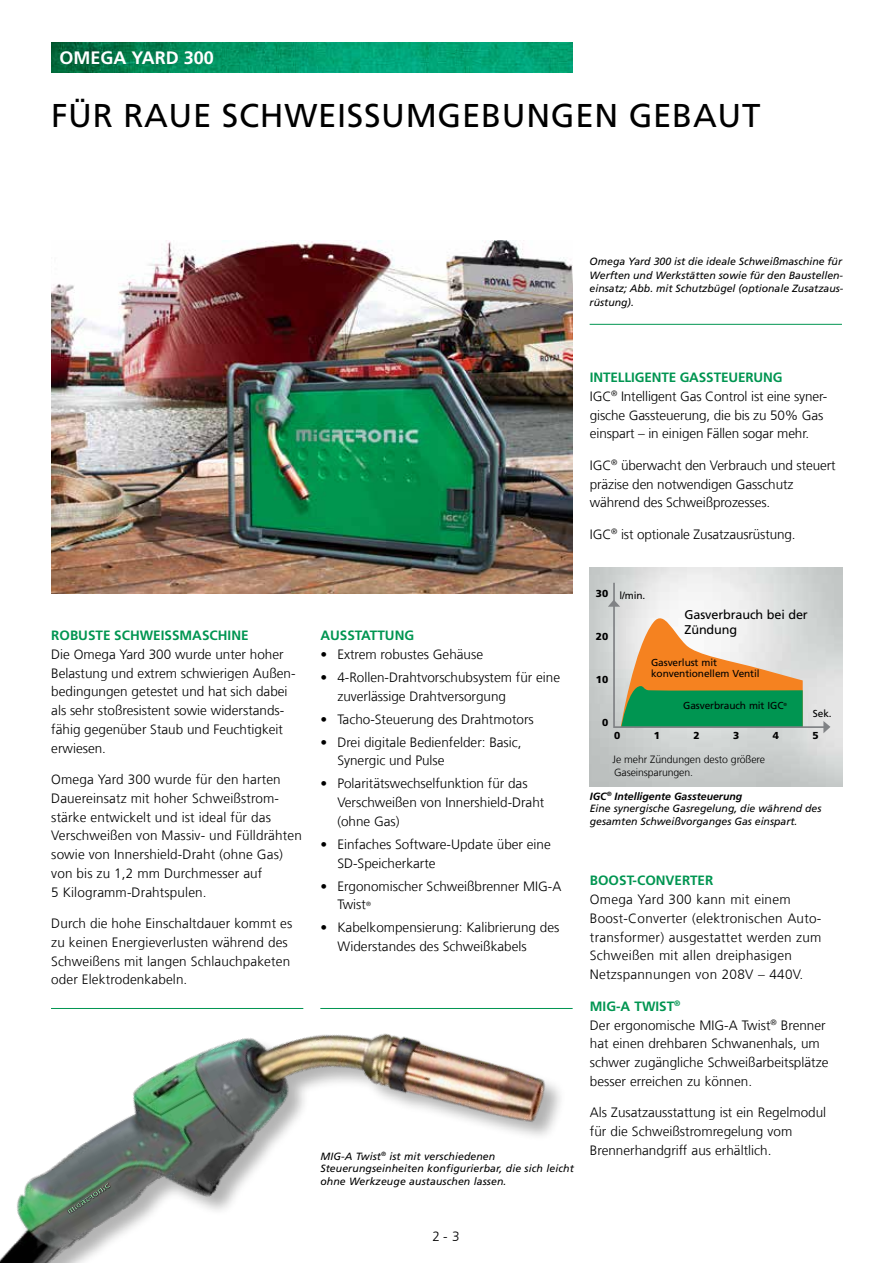
<style>
.page{position:relative;width:893px;height:1263px;background:#fff}
.page>*{position:absolute;margin:0;border:0;box-sizing:border-box;transform-origin:0 0}
.t1{font:33px "Frutiger LT Pro";letter-spacing:.02em;color:#000}
.t2{font:700 18px "Frutiger LT Pro";color:#fff}
.t3{font:300 13.5px/18.8px "Frutiger LT Com";color:#000}
.t4{font:300 13.5px/18.8px "Frutiger LT Com";letter-spacing:.02em;color:#000}
.t5{font:700 13.5px "Frutiger LT Pro";color:#009551}
.t6{font:12.6px/15.1px "Frutiger LT Pro";letter-spacing:-.01em;color:#000}
.t7{font:italic 10.5px/13.5px "Frutiger LT Pro";color:#000}
.t8{font:300 10.5px/12.6px "Frutiger LT Com";letter-spacing:-.01em;color:#000}
.t9{font:10.05px/11.4px "Frutiger LT Pro";letter-spacing:-.01em;color:#000}
.t10{font:900 10.05px "Frutiger LT Pro";color:#000}
.t11{font:4.35px "Frutiger LT Pro";color:#000}
.s1{font-weight:700}
</style>
<div class="page">
<img style="left:0;top:1008px;width:561px;height:255px">
<svg style="left:66px;top:1181px;width:69px;height:67px;background:#888e8a"></svg>
<hr style="left:590px;top:324px;width:252px;height:1px;background:#009551">
<hr style="left:51px;top:1008px;width:252px;height:1px;background:#009551">
<hr style="left:320px;top:1008px;width:253px;height:1px;background:#009551">
<img style="left:51px;top:241px;width:522px;height:352px">
<img style="left:51px;top:43px;width:522px;height:29px">
<svg style="left:608px;top:581px;width:222px;height:152px"></svg>
<h2 class="t2" style="left:60px;top:47px;width:156px">OMEGA YARD 300</h2>
<h1 class="t1" style="left:51px;top:96px;width:711px">FÜR RAUE SCHWEISSUMGEBUNGEN GEBAUT</h1>
<p class="t7" style="left:590px;top:255px;width:255px">Omega Yard 300 ist die ideale Schweißmaschine für Werften und Werkstätten sowie für den Baustellen&shy;einsatz; Abb. mit Schutzbügel (optionale Zusatzaus&shy;rüstung).</p>
<p class="t5" style="left:51px;top:627px;width:199px">ROBUSTE SCHWEISSMASCHINE</p>
<p class="t3" style="left:51px;top:645px;width:246px">Die Omega Yard 300 wurde unter hoher Belastung und extrem schwierigen Außen&shy;bedingungen getestet und hat sich dabei als sehr stoßresistent sowie widerstands&shy;fähig gegenüber Staub und Feuchtigkeit erwiesen.</p>
<p class="t3" style="left:51px;top:770px;width:252px">Omega Yard 300 wurde für den harten Dauereinsatz mit hoher Schweißstrom&shy;stärke entwickelt und ist ideal für das Verschweißen von Massiv- und Fülldrähten sowie von Innershield-Draht (ohne Gas) von bis zu 1,2 mm Durchmesser auf<br>5 Kilogramm-Drahtspulen.</p>
<p class="t3" style="left:51px;top:914px;width:243px">Durch die hohe Einschaltdauer kommt es zu keinen Energieverlusten während des Schweißens mit langen Schlauchpaketen oder Elektrodenkabeln.</p>
<p class="t5" style="left:320px;top:627px;width:95px">AUSSTATTUNG</p>
<p class="t3" style="left:320px;top:645px;width:164px">• Extrem robustes Gehäuse</p>
<p class="t3" style="left:337px;top:668px;width:224px;text-indent:-17px">• 4-Rollen-Drahtvorschubsystem für eine zuverlässige Drahtversorgung</p>
<p class="t3" style="left:320px;top:710px;width:215px">• Tacho-Steuerung des Drahtmotors</p>
<p class="t3" style="left:337px;top:733px;width:186px;text-indent:-17px">• Drei digitale Bedienfelder: Basic,<br>Synergic und Pulse</p>
<p class="t3" style="left:337px;top:774px;width:209px;text-indent:-17px">• Polaritätswechselfunktion für das<br>Verschweißen von Innershield-Draht (ohne Gas)</p>
<p class="t3" style="left:337px;top:835px;width:215px;text-indent:-17px">• Einfaches Software-Update über eine<br>SD-Speicherkarte</p>
<p class="t3" style="left:337px;top:877px;width:226px;text-indent:-17px">• Ergonomischer Schweißbrenner MIG-A<br>Twist<sup>®</sup></p>
<p class="t3" style="left:337px;top:918px;width:224px;text-indent:-17px">• Kabelkompensierung: Kalibrierung des<br>Widerstandes des Schweißkabels</p>
<p class="t5" style="left:590px;top:369px;width:194px">INTELLIGENTE GASSTEUERUNG</p>
<p class="t3" style="left:590px;top:387px;width:239px">IGC<sup>®</sup> Intelligent Gas Control ist eine syner&shy;gische Gassteuerung, die bis zu 50% Gas einspart – in einigen Fällen sogar mehr.</p>
<p class="t3" style="left:590px;top:456px;width:247px">IGC<sup>®</sup> überwacht den Verbrauch und steuert präzise den notwendigen Gasschutz während des Schweißprozesses.</p>
<p class="t3" style="left:590px;top:525px;width:207px">IGC<sup>®</sup> ist optionale Zusatzausrüstung.</p>
<p class="t10" style="left:596px;top:588px;width:14px">30</p>
<p class="t10" style="left:596px;top:631px;width:14px">20</p>
<p class="t10" style="left:596px;top:674px;width:14px">10</p>
<p class="t10" style="left:602px;top:717px;width:8px">0</p>
<p class="t9" style="left:619px;top:590px;width:27px">l/min.</p>
<p class="t6" style="left:684px;top:607px;width:125px">Gasverbrauch bei der<br>Zündung</p>
<p class="t9" style="left:651px;top:656px;width:110px">Gasverlust mit konventionellem Ventil</p>
<p class="t9" style="left:683px;top:699px;width:102px">Gasverbrauch mit IGC</p>
<p class="t11" style="left:783px;top:702px;width:5px">®</p>
<p class="t9" style="left:813px;top:708px;width:20px">Sek.</p>
<p class="t10" style="left:614px;top:730px;width:8px">0</p>
<p class="t10" style="left:654px;top:730px;width:8px">1</p>
<p class="t10" style="left:693px;top:730px;width:8px">2</p>
<p class="t10" style="left:733px;top:730px;width:8px">3</p>
<p class="t10" style="left:773px;top:730px;width:8px">4</p>
<p class="t10" style="left:812px;top:730px;width:8px">5</p>
<p class="t8" style="left:613px;top:753px;width:154px">Je mehr Zündungen desto größere<br>Gaseinsparungen.</p>
<p class="t7" style="left:590px;top:790px;width:233px;line-height:12.6px"><span class="s1">IGC</span><sup>®</sup> <span class="s1">Intelligente Gassteuerung<br></span>Eine synergische Gasregelung, die während des gesamten Schweißvorganges Gas einspart.</p>
<p class="t5" style="left:590px;top:873px;width:125px">BOOST-CONVERTER</p>
<p class="t4" style="left:590px;top:890px;width:233px">Omega Yard 300 kann mit einem Boost-Converter (elektronischen Auto&shy;transformer) ausgestattet werden zum Schweißen mit allen dreiphasigen Netzspannungen von 208V – 440V.</p>
<p class="t5" style="left:590px;top:998px;width:92px">MIG-A TWIST<sup>®</sup></p>
<p class="t3" style="left:590px;top:1015px;width:240px">Der ergonomische MIG-A Twist<sup>®</sup> Brenner hat einen drehbaren Schwanenhals, um schwer zugängliche Schweißarbeitsplätze besser erreichen zu können.</p>
<p class="t3" style="left:590px;top:1103px;width:238px">Als Zusatzausstattung ist ein Regelmodul für die Schweißstromregelung vom</p>
<p class="t7" style="left:320px;top:1149px;width:176px">MIG-A Twist<sup>®</sup> ist mit verschiedenen</p>
<p class="t3" style="left:590px;top:1141px;width:183px">Brennerhandgriff aus erhältlich.</p>
<p class="t7" style="left:320px;top:1162px;width:255px;line-height:12.6px">Steuerungseinheiten konfigurierbar, die sich leicht ohne Werkzeuge austauschen lassen.</p>
<p class="t3" style="left:433px;top:1227px;width:29px">2 - 3</p>
</div>
